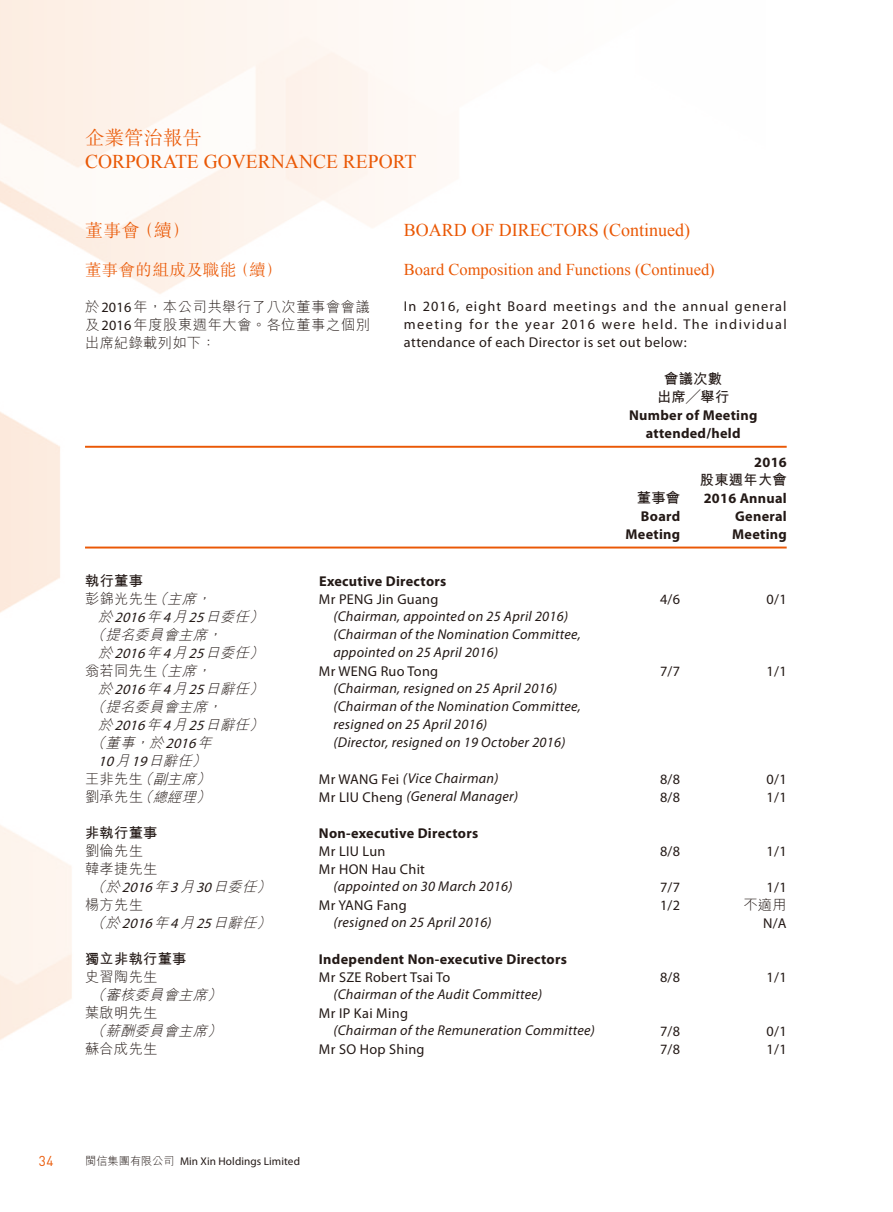
<style>
.page{position:relative;width:893px;height:1212px;background:#fff}
.page>*{position:absolute;margin:0;border:0;box-sizing:border-box;transform-origin:0 0}
.t1{font:19.5px "Times New Roman";color:#ea5805}
.t2{font:300 19.5px "M Sung HK";color:#ea5805}
.t3{font:18px "Times New Roman";color:#ea5805}
.t4{font:300 18px "M Sung HK";color:#ea5805}
.t5{font:16.5px "Times New Roman";color:#ea5805}
.t6{font:300 16.5px "M Sung HK";letter-spacing:.02em;color:#ea5805}
.t7{font:italic 14.25px "Myriad Pro";letter-spacing:.02em;color:#231916}
.t8{font:14.25px/18px "Myriad Pro";letter-spacing:.02em;color:#231916;text-align:justify}
.t9{font:italic 300 14.25px/18px "M Hei HK";color:#231916}
.t10{font:700 14.25px/18px "Myriad Pro";letter-spacing:.02em;color:#231916;text-align:center}
.t11{font:300 14.25px/18px "M Hei HK";letter-spacing:.02em;color:#231916;text-align:justify}
.t12{font:700 14.25px/18px "M Hei HK";letter-spacing:.02em;color:#231916;text-align:center}
.t13{font:14.1px "DIN";color:#ea5805;scale:.95 1}
.t14{font:11.25px "Myriad Pro";letter-spacing:.01em;color:#231916}
.s1{font-family:"Myriad Pro";font-weight:400}
.s2{font-style:italic}
.s3{font-style:normal}
.s4{font-family:"M Hei HK";font-weight:300}
</style>
<div class="page">
<hr style="left:85px;top:446px;width:702px;height:2px;background:#ea5805">
<hr style="left:85px;top:546px;width:702px;height:2px;background:#ea5805">
<h1 class="t2" style="left:85px;top:124px;width:118px">企業管治報告</h1>
<h1 class="t1" style="left:85px;top:148px;width:333px">CORPORATE GOVERNANCE REPORT</h1>
<p class="t4" style="left:85px;top:218px;width:107px">董事會（續）</p>
<p class="t6" style="left:85px;top:259px;width:199px">董事會的組成及職能（續）</p>
<p class="t11" style="left:85px;top:298px;width:287px">於<span class="s1">2016</span>年，本公司共舉行了八次董事會會議及<span class="s1">2016</span>年度股東週年大會。各位董事之個別出席紀錄載列如下：</p>
<p class="t3" style="left:404px;top:218px;width:288px">BOARD OF DIRECTORS (Continued)</p>
<p class="t5" style="left:404px;top:258px;width:312px">Board Composition and Functions (Continued)</p>
<p class="t8" style="left:404px;top:297px;width:384px">In 2016, eight Board meetings and the annual general meeting for the year 2016 were held. The individual attendance of each Director is set out below:</p>
<p class="t12" style="left:657px;top:369px;width:74px">會議次數出席╱舉行</p>
<p class="t10" style="left:629px;top:406px;width:130px">Number of Meeting attended/held</p>
<p class="t10" style="left:754px;top:453px;width:34px">2016</p>
<p class="t12" style="left:700px;top:469px;width:88px">股東週年大會</p>
<p class="t12" style="left:637px;top:487px;width:45px">董事會</p>
<p class="t10" style="left:704px;top:489px;width:85px">2016 Annual</p>
<p class="t10" style="left:641px;top:507px;width:41px">Board</p>
<p class="t10" style="left:735px;top:507px;width:53px">General</p>
<p class="t10" style="left:626px;top:525px;width:56px">Meeting</p>
<p class="t10" style="left:732px;top:525px;width:56px">Meeting</p>
<p class="t12" style="left:85px;top:570px;width:59px">執行董事</p>
<p class="t10" style="left:319px;top:571px;width:129px">Executive Directors</p>
<p class="t11" style="left:85px;top:589px;width:131px">彭錦光先生<span class="s2">（主席，</span></p>
<p class="t8" style="left:319px;top:590px;width:121px">Mr PENG Jin Guang</p>
<p class="t8" style="left:660px;top:590px;width:22px">4/6</p>
<p class="t8" style="left:767px;top:590px;width:22px">0/1</p>
<p class="t9" style="left:98px;top:607px;width:171px">於<span class="s1">2016</span>年<span class="s1">4</span>月<span class="s1">25</span>日委任）</p>
<p class="t7" style="left:333px;top:607px;width:236px">(Chairman, appointed on 25 April 2016)</p>
<p class="t9" style="left:91px;top:625px;width:136px">（提名委員會主席，</p>
<p class="t7" style="left:333px;top:625px;width:249px">(Chairman of the Nomination Committee,</p>
<p class="t9" style="left:98px;top:643px;width:171px">於<span class="s1">2016</span>年<span class="s1">4</span>月<span class="s1">25</span>日委任）</p>
<p class="t7" style="left:333px;top:643px;width:166px">appointed on 25 April 2016)</p>
<p class="t11" style="left:85px;top:661px;width:131px">翁若同先生<span class="s2">（主席，</span></p>
<p class="t8" style="left:319px;top:662px;width:121px">Mr WENG Ruo Tong</p>
<p class="t8" style="left:660px;top:662px;width:22px">7/7</p>
<p class="t8" style="left:767px;top:662px;width:22px">1/1</p>
<p class="t9" style="left:98px;top:679px;width:171px">於<span class="s1">2016</span>年<span class="s1">4</span>月<span class="s1">25</span>日辭任）</p>
<p class="t7" style="left:333px;top:679px;width:225px">(Chairman, resigned on 25 April 2016)</p>
<p class="t9" style="left:91px;top:697px;width:136px">（提名委員會主席，</p>
<p class="t7" style="left:333px;top:697px;width:249px">(Chairman of the Nomination Committee,</p>
<p class="t9" style="left:98px;top:715px;width:171px">於<span class="s1">2016</span>年<span class="s1">4</span>月<span class="s1">25</span>日辭任）</p>
<p class="t7" style="left:333px;top:715px;width:155px">resigned on 25 April 2016)</p>
<p class="t9" style="left:91px;top:733px;width:126px">（董事，於<span class="s1">2016</span>年</p>
<p class="t7" style="left:333px;top:733px;width:234px">(Director, resigned on 19 October 2016)</p>
<p class="t9" style="left:85px;top:751px;width:131px;text-indent:13px"><span class="s1">10</span>月<span class="s1">19</span>日辭任）<span class="s3">王非先生</span>（副主席）</p>
<p class="t7" style="left:319px;top:769px;width:181px"><span class="s3">Mr WANG Fei</span> (Vice Chairman)</p>
<p class="t8" style="left:660px;top:770px;width:22px">8/8</p>
<p class="t8" style="left:767px;top:770px;width:22px">0/1</p>
<p class="t9" style="left:85px;top:787px;width:131px"><span class="s3">劉承先生</span>（總經理）</p>
<p class="t7" style="left:319px;top:787px;width:201px"><span class="s3">Mr LIU Cheng</span> (General Manager)</p>
<p class="t8" style="left:660px;top:788px;width:22px">8/8</p>
<p class="t8" style="left:767px;top:788px;width:22px">1/1</p>
<p class="t12" style="left:85px;top:822px;width:74px">非執行董事</p>
<p class="t10" style="left:319px;top:823px;width:161px">Non-executive Directors</p>
<p class="t11" style="left:85px;top:841px;width:59px">劉倫先生</p>
<p class="t8" style="left:319px;top:842px;width:68px">Mr LIU Lun</p>
<p class="t8" style="left:660px;top:842px;width:22px">8/8</p>
<p class="t8" style="left:767px;top:842px;width:22px">1/1</p>
<p class="t11" style="left:85px;top:859px;width:74px">韓孝捷先生</p>
<p class="t8" style="left:319px;top:860px;width:108px">Mr HON Hau Chit</p>
<p class="t9" style="left:91px;top:877px;width:185px">（於<span class="s1">2016</span>年<span class="s1">3</span>月<span class="s1">30</span>日委任）</p>
<p class="t7" style="left:333px;top:877px;width:181px">(appointed on 30 March 2016)</p>
<p class="t8" style="left:660px;top:878px;width:22px">7/7</p>
<p class="t8" style="left:767px;top:878px;width:22px">1/1</p>
<p class="t11" style="left:85px;top:895px;width:59px">楊方先生</p>
<p class="t8" style="left:319px;top:896px;width:89px">Mr YANG Fang</p>
<p class="t8" style="left:660px;top:896px;width:22px">1/2</p>
<p class="t11" style="left:743px;top:895px;width:45px">不適用</p>
<p class="t9" style="left:91px;top:913px;width:185px">（於<span class="s1">2016</span>年<span class="s1">4</span>月<span class="s1">25</span>日辭任）</p>
<p class="t7" style="left:333px;top:913px;width:160px">(resigned on 25 April 2016)</p>
<p class="t8" style="left:763px;top:914px;width:25px">N/A</p>
<p class="t12" style="left:85px;top:948px;width:103px">獨立非執行董事</p>
<p class="t10" style="left:319px;top:949px;width:250px">Independent Non-executive Directors</p>
<p class="t11" style="left:85px;top:967px;width:74px">史習陶先生</p>
<p class="t8" style="left:319px;top:968px;width:133px">Mr SZE Robert Tsai To</p>
<p class="t8" style="left:660px;top:968px;width:22px">8/8</p>
<p class="t8" style="left:767px;top:968px;width:22px">1/1</p>
<p class="t9" style="left:91px;top:985px;width:136px">（審核委員會主席）</p>
<p class="t7" style="left:333px;top:985px;width:210px">(Chairman of the Audit Committee)</p>
<p class="t11" style="left:85px;top:1003px;width:74px">葉啟明先生</p>
<p class="t8" style="left:319px;top:1004px;width:91px">Mr IP Kai Ming</p>
<p class="t9" style="left:91px;top:1021px;width:136px">（薪酬委員會主席）</p>
<p class="t7" style="left:333px;top:1021px;width:263px">(Chairman of the Remuneration Committee)</p>
<p class="t8" style="left:660px;top:1022px;width:22px">7/8</p>
<p class="t8" style="left:767px;top:1022px;width:22px">0/1</p>
<p class="t11" style="left:85px;top:1039px;width:74px">蘇合成先生</p>
<p class="t8" style="left:319px;top:1040px;width:107px">Mr SO Hop Shing</p>
<p class="t8" style="left:660px;top:1040px;width:22px">7/8</p>
<p class="t8" style="left:767px;top:1040px;width:22px">1/1</p>
<p class="t13" style="left:39px;top:1152px;width:17px">34</p>
<p class="t14" style="left:85px;top:1155px;width:217px"><span class="s4">閩信集團有限公司</span> Min Xin Holdings Limited</p>
</div>
